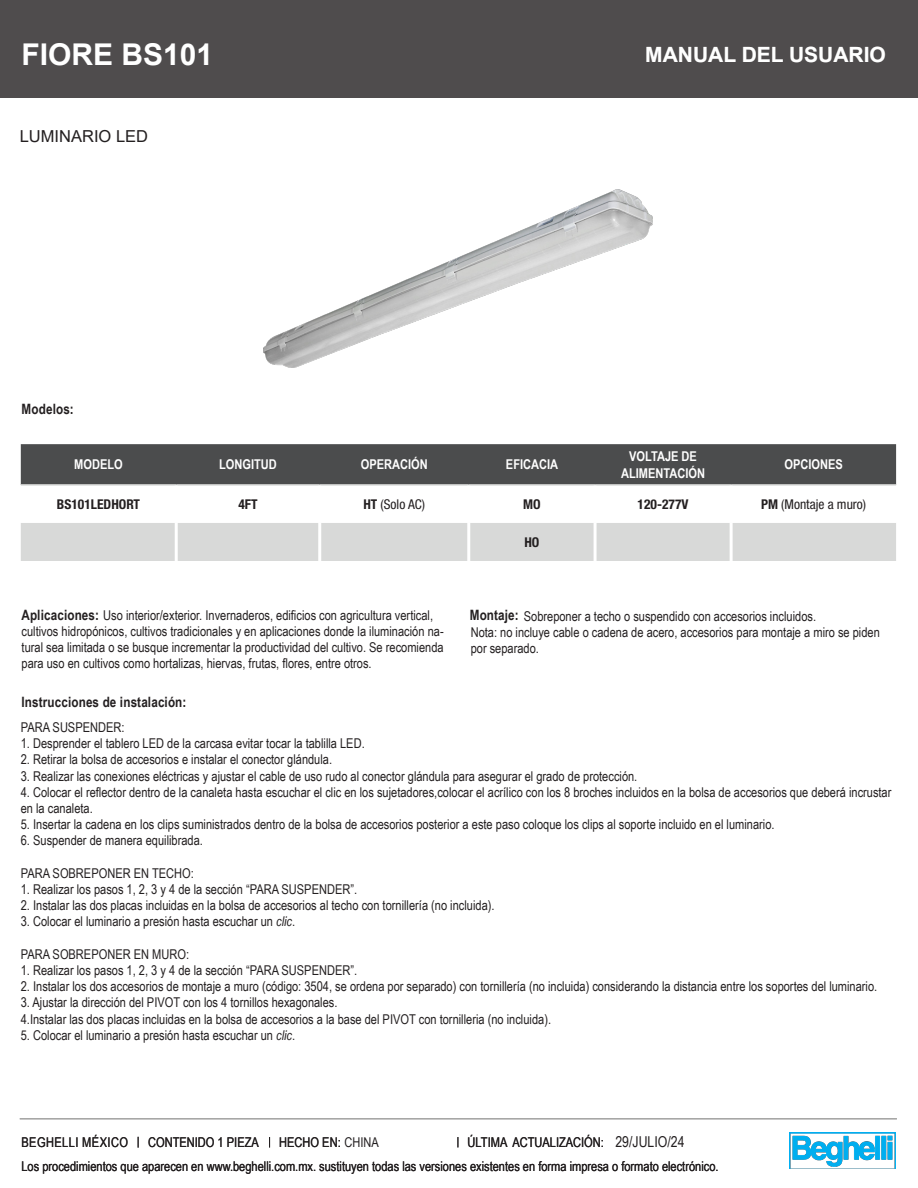
<style>
.page{position:relative;width:918px;height:1188px;background:#fff}
.page>*{position:absolute;margin:0;border:0;box-sizing:border-box;transform-origin:0 0}
.t1{font:700 30px "Arial";color:#fff}
.MANUAL_DEL_USUARIO{font:700 21px "Arial";color:#fff}
.t2{font:16.5px "Arial";color:#231f20}
.t3{font:15px "Arial Narrow";color:#231f20}
.modelo_nombre_producto{font:700 14.25px "Arial Narrow";letter-spacing:.01em;color:#231f20}
.texto_todo{font:700 14.25px "Arial Narrow";letter-spacing:.01em;color:#231f20}
.texto_todo-2{font:13.5px/16.2px "Arial Narrow";color:#231f20;text-align:justify}
.t4{font:700 13.5px "Arial Narrow";color:#fff}
.t5{font:700 condensed 13.5px "Helvetica Neue LT Pro";color:#231f20}
.t6{font:condensed 13.5px "Helvetica Neue LT Pro";color:#231f20}
.texto_todo-3{font:13.5px "Arial Narrow";letter-spacing:.03em;color:#231f20}
.s1{font-weight:700}
.s2{font-weight:700;font-size:14.25px}
.s3{font-style:italic}
</style>
<div class="page">
<img style="left:789px;top:1133px;width:106px;height:36px">
<div style="left:0;top:0;width:918px;height:98px;background:#4f4c4d"></div>
<hr style="left:20px;top:1118px;width:877px;height:1px;background:#9d9d9c">
<img style="left:264px;top:189px;width:389px;height:178px">
<div style="left:21px;top:444px;width:875px;height:40px;background:#4b4c4d"></div>
<div style="left:21px;top:523px;width:875px;height:38px;background:#d8d9d8"></div>
<hr style="left:21px;top:484px;width:155px;height:2px;background:#d8d9d8">
<hr style="left:176px;top:484px;width:144px;height:2px;background:#d8d9d8">
<hr style="left:320px;top:484px;width:149px;height:2px;background:#d8d9d8">
<hr style="left:469px;top:484px;width:126px;height:2px;background:#d8d9d8">
<hr style="left:595px;top:484px;width:136px;height:2px;background:#d8d9d8">
<hr style="left:731px;top:484px;width:165px;height:2px;background:#d8d9d8">
<hr style="left:175px;top:523px;width:3px;height:38px;background:#fff">
<hr style="left:318px;top:523px;width:3px;height:38px;background:#fff">
<hr style="left:467px;top:523px;width:3px;height:38px;background:#fff">
<hr style="left:594px;top:523px;width:3px;height:38px;background:#fff">
<hr style="left:730px;top:523px;width:3px;height:38px;background:#fff">
<p class="t1" style="left:21px;top:33px;width:193px">FIORE BS101</p>
<p class="t2" style="left:20px;top:125px;width:130px">LUMINARIO LED</p>
<p class="MANUAL_DEL_USUARIO" style="left:645px;top:40px;width:242px">MANUAL DEL USUARIO</p>
<p class="texto_todo" style="left:22px;top:398px;width:54px">Modelos:</p>
<p class="t4" style="left:74px;top:454px;width:50px">MODELO</p>
<p class="t4" style="left:219px;top:454px;width:59px">LONGITUD</p>
<p class="t4" style="left:361px;top:454px;width:69px">OPERACIÓN</p>
<p class="t4" style="left:506px;top:454px;width:54px">EFICACIA</p>
<p class="t4" style="left:629px;top:446px;width:69px">VOLTAJE DE</p>
<p class="t4" style="left:621px;top:463px;width:86px">ALIMENTACIÓN</p>
<p class="t4" style="left:784px;top:454px;width:60px">OPCIONES</p>
<p class="t5" style="left:57px;top:496px;width:85px">BS101LEDHORT</p>
<p class="t5" style="left:238px;top:496px;width:21px">4FT</p>
<p class="t6" style="left:363px;top:496px;width:63px"><span class="s1">HT</span> (Solo AC)</p>
<p class="t5" style="left:523px;top:496px;width:19px">MO</p>
<p class="t5" style="left:638px;top:496px;width:52px">120-277V</p>
<p class="t6" style="left:761px;top:496px;width:107px"><span class="s1">PM</span> (Montaje a muro)</p>
<p class="t5" style="left:524px;top:534px;width:17px">HO</p>
<p class="texto_todo-2" style="left:21px;top:606px;width:413px"><span class="s2">Aplicaciones:</span> Uso interior/exterior. Invernaderos, edificios con agricultura vertical,</p>
<p class="texto_todo-2" style="left:470px;top:608px;width:348px"><span class="s2">Montaje:</span> Sobreponer a techo o suspendido con accesorios incluidos.</p>
<p class="texto_todo-2" style="left:22px;top:623px;width:424px">cultivos hidropónicos, cultivos tradicionales y en aplicaciones donde la iluminación na&shy;tural sea limitada o se busque incrementar la productividad del cultivo. Se recomienda para uso en cultivos como hortalizas, hiervas, frutas, flores, entre otros.</p>
<p class="texto_todo-2" style="left:471px;top:624px;width:411px">Nota: no incluye cable o cadena de acero, accesorios para montaje a miro se piden por separado.</p>
<p class="modelo_nombre_producto" style="left:21px;top:692px;width:167px">Instrucciones de instalación:</p>
<p class="texto_todo-2" style="left:21px;top:719px;width:105px">PARA SUSPENDER:</p>
<p class="texto_todo-2" style="left:21px;top:735px;width:345px">1. Desprender el tablero LED de la carcasa evitar tocar la tablilla LED.</p>
<p class="texto_todo-2" style="left:21px;top:751px;width:313px">2. Retirar la bolsa de accesorios e instalar el conector glándula.</p>
<p class="texto_todo-2" style="left:21px;top:767px;width:618px">3. Realizar las conexiones eléctricas y ajustar el cable de uso rudo al conector glándula para asegurar el grado de protección.</p>
<p class="texto_todo-2" style="left:21px;top:783px;width:872px">4. Colocar el reflector dentro de la canaleta hasta escuchar el clic en los sujetadores,colocar el acrílico con los 8 broches incluidos en la bolsa de accesorios que deberá incrustar</p>
<p class="texto_todo-2" style="left:21px;top:800px;width:74px">en la canaleta.</p>
<p class="texto_todo-2" style="left:21px;top:816px;width:755px">5. Insertar la cadena en los clips suministrados dentro de la bolsa de accesorios posterior a este paso coloque los clips al soporte incluido en el luminario.</p>
<p class="texto_todo-2" style="left:21px;top:832px;width:184px">6. Suspender de manera equilibrada.</p>
<p class="texto_todo-2" style="left:21px;top:864px;width:175px">PARA SOBREPONER EN TECHO:</p>
<p class="texto_todo-2" style="left:21px;top:881px;width:338px">1. Realizar los pasos 1, 2, 3 y 4 de la sección “PARA SUSPENDER”.</p>
<p class="texto_todo-2" style="left:21px;top:897px;width:475px">2. Instalar las dos placas incluidas en la bolsa de accesorios al techo con tornillería (no incluida).</p>
<p class="texto_todo-2" style="left:21px;top:913px;width:276px">3. Colocar el luminario a presión hasta escuchar un <span class="s3">clic</span>.</p>
<p class="texto_todo-2" style="left:21px;top:945px;width:170px">PARA SOBREPONER EN MURO:</p>
<p class="texto_todo-2" style="left:21px;top:962px;width:338px">1. Realizar los pasos 1, 2, 3 y 4 de la sección “PARA SUSPENDER”.</p>
<p class="texto_todo-2" style="left:21px;top:978px;width:858px">2. Instalar los dos accesorios de montaje a muro (código: 3504, se ordena por separado) con tornillería (no incluida) considerando la distancia entre los soportes del luminario.</p>
<p class="texto_todo-2" style="left:21px;top:994px;width:318px">3. Ajustar la dirección del PIVOT con los 4 tornillos hexagonales.</p>
<p class="texto_todo-2" style="left:21px;top:1010px;width:532px">4.Instalar las dos placas incluidas en la bolsa de accesorios a la base del PIVOT con tornilleria (no incluida).</p>
<p class="texto_todo-2" style="left:21px;top:1026px;width:276px">5. Colocar el luminario a presión hasta escuchar un <span class="s3">clic</span>.</p>
<p class="texto_todo-3" style="left:21px;top:1133px;width:108px">BEGHELLI MÉXICO</p>
<p class="texto_todo-2" style="left:468px;top:1134px;width:138px">ÚLTIMA ACTUALIZACIÓN:</p>
<p class="texto_todo-2" style="left:21px;top:1158px;width:699px">Los procedimientos que aparecen en www.beghelli.com.mx. sustituyen todas las versiones existentes en forma impresa o formato electrónico.</p>
<p class="t3" style="left:615px;top:1131px;width:71px">29/JULIO/24</p>
<p class="texto_todo-2" style="left:148px;top:1134px;width:112px">CONTENIDO 1 PIEZA</p>
<p class="texto_todo-2" style="left:279px;top:1134px;width:101px">HECHO EN: CHINA</p>
</div>
